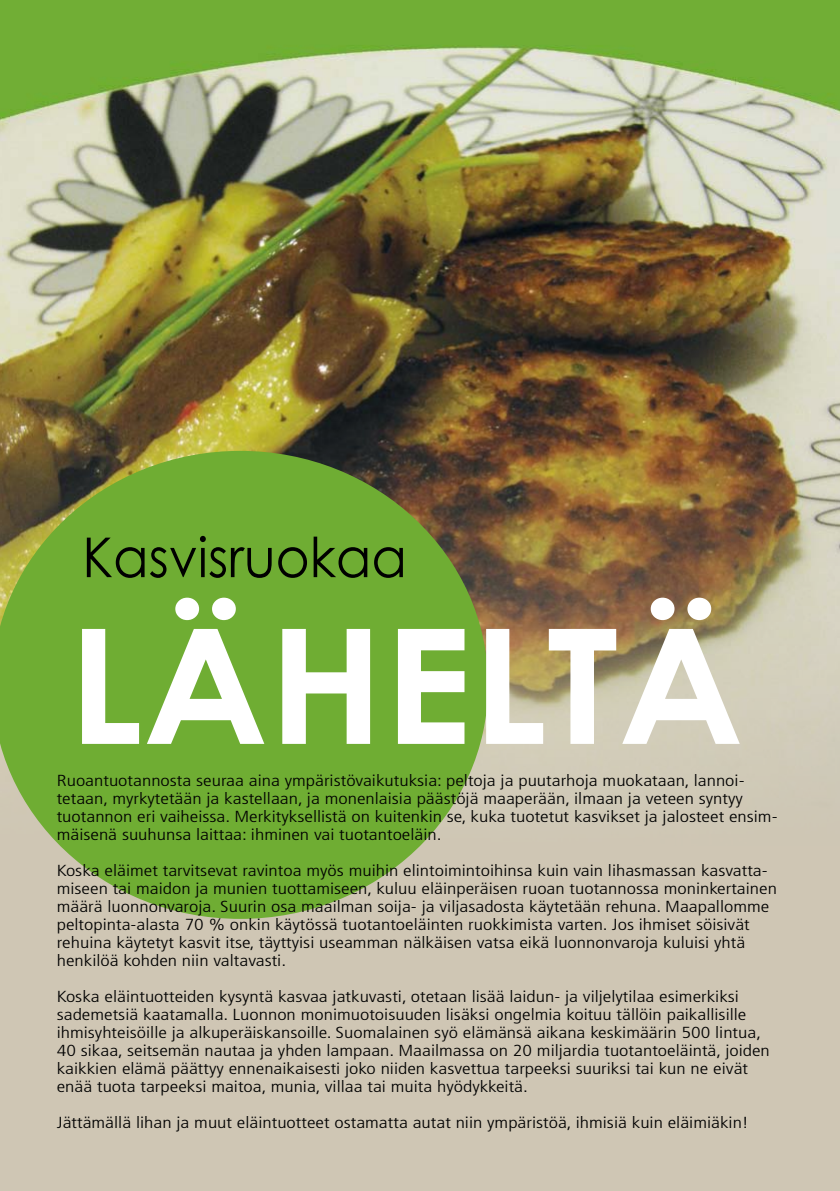
<style>
.page{position:relative;width:840px;height:1191px;background:#fff}
.page>*{position:absolute;margin:0;border:0;box-sizing:border-box;transform-origin:0 0}
.t1{font:700 160px "Century Gothic";color:#fff;scale:1.06 1}
.t2{font:55px "Century Gothic";color:#000;scale:.95 1}
.t3{font:300 condensed 16px/18px "Frutiger LT";color:#000;scale:1.25 1}
</style>
<div class="page">
<div style="left:0;top:845px;width:839px;height:346px;background:#cfc6b4"></div>
<img style="left:0;top:0;width:839px;height:845px">
<svg style="left:0;top:451px;width:488px;height:468px;background:#77a640"></svg>
<h2 class="t2" style="left:82px;top:524px;width:343px">Kasvisruokaa</h2>
<h1 class="t1" style="left:68px;top:585px;width:638px">läheltä</h1>
<p class="t3" style="left:57px;top:771px;width:551px">Ruoantuotannosta seuraa aina ympäristövaikutuksia: peltoja ja puutarhoja muokataan, lannoi-</p>
<p class="t3" style="left:57px;top:789px;width:578px">tetaan, myrkytetään ja kastellaan, ja monenlaisia päästöjä maaperään, ilmaan ja veteen syntyy tuotannon eri vaiheissa. Merkityksellistä on kuitenkin se, kuka tuotetut kasvikset ja jalosteet ensim&shy;mäisenä suuhunsa laittaa: ihminen vai tuotantoeläin.</p>
<p class="t3" style="left:57px;top:861px;width:577px">Koska eläimet tarvitsevat ravintoa myös muihin elintoimintoihinsa kuin vain lihasmassan kasvatta&shy;miseen tai maidon ja munien tuottamiseen, kuluu eläinperäisen ruoan tuotannossa moninkertainen määrä luonnonvaroja. Suurin osa maailman soija- ja viljasadosta käytetään rehuna. Maapallomme peltopinta-alasta 70 % onkin käytössä tuotantoeläinten ruokkimista varten. Jos ihmiset söisivät rehuina käytetyt kasvit itse, täyttyisi useamman nälkäisen vatsa eikä luonnonvaroja kuluisi yhtä henkilöä kohden niin valtavasti.</p>
<p class="t3" style="left:57px;top:987px;width:571px">Koska eläintuotteiden kysyntä kasvaa jatkuvasti, otetaan lisää laidun- ja viljelytilaa esimerkiksi sademetsiä kaatamalla. Luonnon monimuotoisuuden lisäksi ongelmia koituu tällöin paikallisille ihmisyhteisöille ja alkuperäiskansoille. Suomalainen syö elämänsä aikana keskimäärin 500 lintua, 40 sikaa, seitsemän nautaa ja yhden lampaan. Maailmassa on 20 miljardia tuotantoeläintä, joiden kaikkien elämä päättyy ennenaikaisesti joko niiden kasvettua tarpeeksi suuriksi tai kun ne eivät enää tuota tarpeeksi maitoa, munia, villaa tai muita hyödykkeitä.</p>
<p class="t3" style="left:57px;top:1113px;width:555px">Jättämällä lihan ja muut eläintuotteet ostamatta autat niin ympäristöä, ihmisiä kuin eläimiäkin!</p>
</div>
